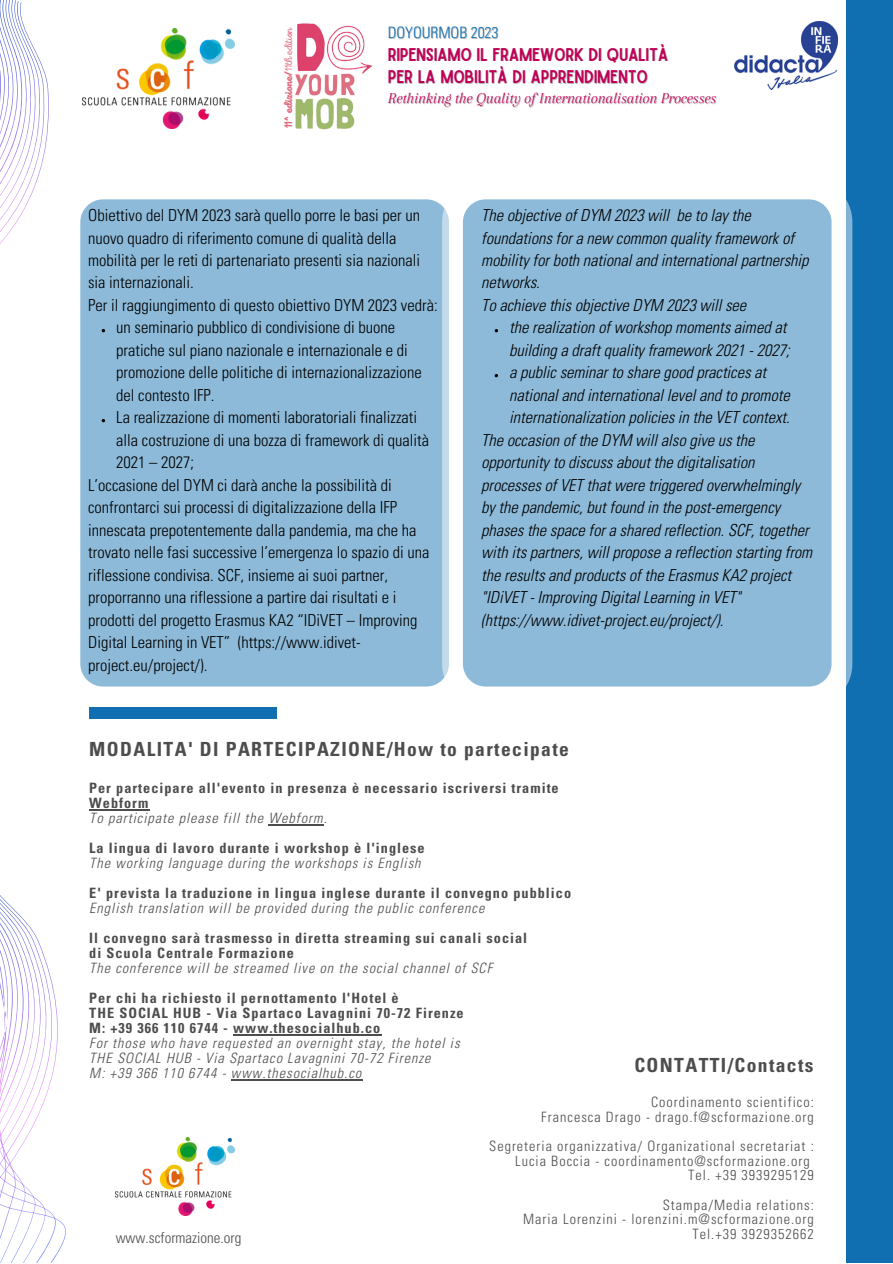
<style>
.page{position:relative;width:893px;height:1264px;background:#fff}
.page>*{position:absolute;margin:0;border:0;box-sizing:border-box;transform-origin:0 0}
.t1{font:700 condensed 19.5px "Univers LT Std";letter-spacing:.07em;color:#4d4d4d}
.t2{font:17.55px/22.6px "Sailors";letter-spacing:-.015em;color:#c00157}
.t3{font:300 condensed 16.5px/22.5px "Univers LT Std";color:#000}
.t4{font:italic 300 condensed 16.5px/22.5px "Univers LT Std";color:#000}
.t5{font:italic 15.75px "Arapey";letter-spacing:-.015em;color:#c00157}
.t6{font:300 condensed 15.75px "Univers LT Std";color:#106fb1}
.t7{font:300 condensed 15px "Univers LT Std";color:#4d4d4d}
.t8{font:700 condensed 14.25px/15px "Univers LT Std";letter-spacing:.07em;color:#4d4d4d}
.t9{font:italic 300 condensed 14.25px/15px "Univers LT Std";letter-spacing:.07em;color:#4d4d4d}
.t10{font:300 condensed 14.25px/14.5px "Univers LT Std";letter-spacing:.07em;color:#4d4d4d;text-align:right}
.t11{font:900 10.95px "Intro Script";color:#df7081}
.s1{font-weight:400}
</style>
<div class="page">
<div style="left:846px;top:0;width:46px;height:1262px;background:#106fb1"></div>
<svg style="left:0;top:895px;width:66px;height:367px"></svg>
<svg style="left:0;top:0;width:49px;height:244px"></svg>
<hr style="left:89px;top:809px;width:60px;height:1px;background:#4d4d4d">
<hr style="left:268px;top:824px;width:56px;height:1px;background:#4d4d4d">
<hr style="left:233px;top:1034px;width:148px;height:1px;background:#4d4d4d">
<hr style="left:231px;top:1079px;width:131px;height:1px;background:#4d4d4d">
<div style="left:89px;top:707px;width:188px;height:11px;background:#106fb1"></div>
<img style="left:82px;top:28px;width:152px;height:100px">
<div style="left:80px;top:199px;width:362px;height:488px;background:#8dbad9"></div>
<svg style="left:442px;top:199px;width:410px;height:488px;background:#95bfdb"></svg>
<svg style="left:494px;top:329px;width:4px;height:3px"></svg>
<svg style="left:494px;top:374px;width:4px;height:3px"></svg>
<img style="left:116px;top:1137px;width:119px;height:78px">
<img style="left:734px;top:22px;width:103px;height:67px">
<img style="left:295px;top:23px;width:78px;height:107px">
<p class="t11" style="left:284px;top:128px;width:103px;rotate:-90deg">11^ edizione/<span class="s1">11th edition</span></p>
<p class="t6" style="left:388px;top:27px;width:112px">DOYOURMOB 2023</p>
<p class="t2" style="left:388px;top:44px;width:282px">RIPENSIAMO IL FRAMEWORK DI QUALITÀ<br>PER LA MOBILITÀ DI APPRENDIMENTO</p>
<p class="t5" style="left:388px;top:90px;width:330px">Rethinking the Quality of Internationalisation Processes</p>
<p class="t3" style="left:88px;top:206px;width:351px">Obiettivo del DYM 2023 sarà quello porre le basi per un nuovo quadro di riferimento comune di qualità della mobilità per le reti di partenariato presenti sia nazionali sia internazionali.<br>Per il raggiungimento di questo obiettivo DYM 2023 vedrà:</p>
<p class="t3" style="left:116px;top:318px;width:314px">un seminario pubblico di condivisione di buone pratiche sul piano nazionale e internazionale e di promozione delle politiche di internazionalizzazione del contesto IFP.<br>La realizzazione di momenti laboratoriali finalizzati alla costruzione di una bozza di framework di qualità 2021 – 2027;</p>
<p class="t3" style="left:88px;top:476px;width:342px">L’occasione del DYM ci darà anche la possibilità di confrontarci sui processi di digitalizzazione della IFP innescata prepotentemente dalla pandemia, ma che ha trovato nelle fasi successive l’emergenza lo spazio di una riflessione condivisa. SCF, insieme ai suoi partner, proporranno una riflessione a partire dai risultati e i prodotti del progetto Erasmus KA2 “IDiVET – Improving Digital Learning in VET” (https://www.idivet&shy;project.eu/project/).</p>
<p class="t4" style="left:481px;top:206px;width:329px">The objective of DYM 2023 will be to lay the foundations for a new common quality framework of mobility for both national and international partnership networks.<br>To achieve this objective DYM 2023 will see</p>
<p class="t4" style="left:509px;top:318px;width:282px">the realization of workshop moments aimed at building a draft quality framework 2021 - 2027; a public seminar to share good practices at national and international level and to promote internationalization policies in the VET context.</p>
<p class="t4" style="left:481px;top:431px;width:332px">The occasion of the DYM will also give us the opportunity to discuss about the digitalisation processes of VET that were triggered overwhelmingly by the pandemic, but found in the post-emergency phases the space for a shared reflection. SCF, together with its partners, will propose a reflection starting from the results and products of the Erasmus KA2 project "IDiVET - Improving Digital Learning in VET" (https://www.idivet-project.eu/project/).</p>
<p class="t1" style="left:89px;top:741px;width:481px">MODALITA' DI PARTECIPAZIONE/How to partecipate</p>
<p class="t8" style="left:89px;top:782px;width:471px">Per partecipare all'evento in presenza è necessario iscriversi tramite<br>Webform</p>
<p class="t9" style="left:89px;top:812px;width:239px">To participate please fill the Webform.</p>
<p class="t8" style="left:89px;top:842px;width:337px">La lingua di lavoro durante i workshop è l'inglese</p>
<p class="t9" style="left:89px;top:857px;width:333px">The working language during the workshops is English</p>
<p class="t8" style="left:89px;top:887px;width:483px">E' prevista la traduzione in lingua inglese durante il convegno pubblico</p>
<p class="t9" style="left:89px;top:902px;width:396px">English translation will be provided during the public conference</p>
<p class="t8" style="left:89px;top:932px;width:439px">Il convegno sarà trasmesso in diretta streaming sui canali social di Scuola Centrale Formazione</p>
<p class="t9" style="left:89px;top:962px;width:404px">The conference will be streamed live on the social channel of SCF</p>
<p class="t8" style="left:89px;top:992px;width:376px">Per chi ha richiesto il pernottamento l'Hotel è<br>THE SOCIAL HUB - Via Spartaco Lavagnini 70-72 Firenze<br>M: +39 366 110 6744 - www.thesocialhub.co</p>
<p class="t9" style="left:89px;top:1037px;width:372px">For those who have requested an overnight stay, the hotel is<br>THE SOCIAL HUB - Via Spartaco Lavagnini 70-72 Firenze<br>M: +39 366 110 6744 - www.thesocialhub.co</p>
<p class="t1" style="left:634px;top:1058px;width:181px">CONTATTI/Contacts</p>
<p class="t10" style="left:541px;top:1096px;width:274px">Coordinamento scientifico:<br>Francesca Drago - drago.f@scformazione.org</p>
<p class="t10" style="left:489px;top:1140px;width:326px">Segreteria organizzativa/ Organizational secretariat :<br>Lucia Boccia - coordinamento@scformazione.org<br>Tel. +39 3939295129</p>
<p class="t10" style="left:523px;top:1199px;width:292px">Stampa/Media relations:<br>Maria Lorenzini - lorenzini.m@scformazione.org<br>Tel.+39 3929352662</p>
<p class="t7" style="left:116px;top:1231px;width:127px">www.scformazione.org</p>
</div>
